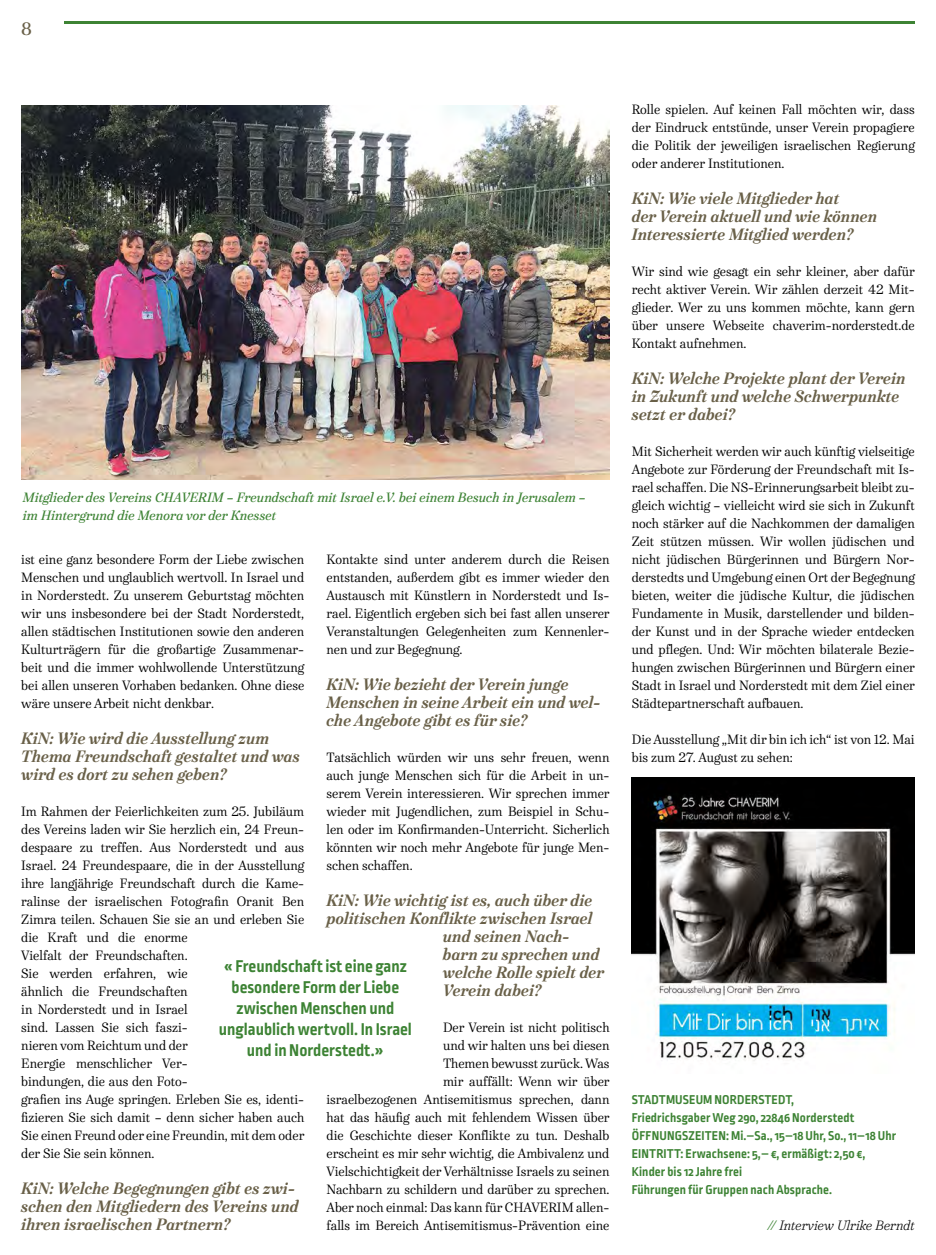
<style>
.page{position:relative;width:936px;height:1255px;background:#fff}
.page>*{position:absolute;margin:0;border:0;box-sizing:border-box;transform-origin:0 0}
.t1{font:700 18px/21px "Ropa Sans Pro";color:#3d8334;text-align:center}
.t2{font:600 18px "Urge Text";color:#696048}
.t3{font:italic 700 16.5px/18px "Urge Text";color:#696048}
.t4{font:13.5px/18px "Urge Text";color:#000;text-align:justify}
.t5{font:700 13.5px/18px "Ropa Sans Pro";letter-spacing:.01em;color:#3d8334}
.t6{font:italic 600 13.5px/18px "Urge Text";color:#3d8334}
.t7{font:italic 300 13.5px "Urge Text";color:#000}
.s1{color:#3d8334}
</style>
<div class="page">
<hr style="left:64px;top:21px;width:850px;height:3px;background:#3d8334">
<img style="left:21px;top:105px;width:588px;height:374px">
<img style="left:631px;top:777px;width:283px;height:284px">
<h1 class="t2" style="left:21px;top:18px;width:12px">8</h1>
<p class="t6" style="left:23px;top:489px;width:564px">Mitglieder des Vereins CHAVERIM – Freundschaft mit Israel e.V. bei einem Besuch in Jerusalem – im Hintergrund die Menora vor der Knesset</p>
<p class="t4" style="left:21px;top:550px;width:284px">ist eine ganz besondere Form der Liebe zwischen Menschen und unglaublich wertvoll. In Israel und in Norderstedt. Zu unserem Geburtstag möchten wir uns insbesondere bei der Stadt Norderstedt, allen städtischen Institutionen sowie den anderen Kulturträgern für die großartige Zusammenar&shy;beit und die immer wohlwollende Unterstützung bei allen unseren Vorhaben bedanken. Ohne diese wäre unsere Arbeit nicht denkbar.</p>
<p class="t3" style="left:21px;top:729px;width:280px">KiN: Wie wird die Ausstellung zum<br>Thema Freundschaft gestaltet und was wird es dort zu sehen geben?</p>
<p class="t4" style="left:21px;top:802px;width:284px;text-align:left">Im Rahmen der Feierlichkeiten zum 25. Jubiläum des Vereins laden wir Sie herzlich ein, 24 Freun&shy;despaare zu treffen. Aus Norderstedt und aus Israel. 24 Freundespaare, die in der Ausstellung ihre langjährige Freundschaft durch die Kame&shy;ralinse der israelischen Fotografin Oranit Ben Zimra teilen. Schauen Sie sie an und erleben Sie die Kraft und die enorme<br>Vielfalt der Freundschaften.<br>Sie werden erfahren, wie<br>ähnlich die Freundschaften<br>in Norderstedt und in Israel<br>sind. Lassen Sie sich faszi-<br>nieren vom Reichtum und der<br>Energie menschlicher Ver-<br>bindungen, die aus den Foto-<br>grafien ins Auge springen. Erleben Sie es, identi&shy;fizieren Sie sich damit – denn sicher haben auch Sie einen Freund oder eine Freundin, mit dem oder der Sie Sie sein können.</p>
<p class="t3" style="left:21px;top:1179px;width:279px">KiN: Welche Begegnungen gibt es zwi&shy;schen den Mitgliedern des Vereins und ihren israelischen Partnern?</p>
<p class="t4" style="left:326px;top:550px;width:284px">Kontakte sind unter anderem durch die Reisen entstanden, außerdem gibt es immer wieder den Austausch mit Künstlern in Norderstedt und Is&shy;rael. Eigentlich ergeben sich bei fast allen unserer Veranstaltungen Gelegenheiten zum Kennenler&shy;nen und zur Begegnung.</p>
<p class="t3" style="left:326px;top:675px;width:275px">KiN: Wie bezieht der Verein junge<br>Menschen in seine Arbeit ein und wel&shy;che Angebote gibt es für sie?</p>
<p class="t4" style="left:326px;top:748px;width:284px">Tatsächlich würden wir uns sehr freuen, wenn auch junge Menschen sich für die Arbeit in un&shy;serem Verein interessieren. Wir sprechen immer wieder mit Jugendlichen, zum Beispiel in Schu&shy;len oder im Konfirmanden-Unterricht. Sicherlich könnten wir noch mehr Angebote für junge Men&shy;schen schaffen.</p>
<p class="t3" style="left:326px;top:891px;width:267px">KiN: Wie wichtig ist es, auch über die</p>
<p class="t3" style="left:326px;top:909px;width:267px">politischen Konflikte zwischen Israel</p>
<p class="t3" style="left:443px;top:927px;width:128px">und seinen Nach-</p>
<p class="t3" style="left:443px;top:945px;width:158px">barn zu sprechen und</p>
<p class="t3" style="left:443px;top:963px;width:163px">welche Rolle spielt der</p>
<p class="t3" style="left:443px;top:981px;width:100px">Verein dabei?</p>
<p class="t4" style="left:326px;top:1018px;width:285px;text-align:right">Der Verein ist nicht politisch<br>und wir halten uns bei diesen<br>Themen bewusst zurück. Was<br>mir auffällt: Wenn wir über<br>israelbezogenen Antisemitismus sprechen, dann hat das häufig auch mit fehlendem Wissen über die Geschichte dieser Konflikte zu tun. Deshalb erscheint es mir sehr wichtig, die Ambivalenz und Vielschichtigkeit der Verhältnisse Israels zu seinen Nachbarn zu schildern und darüber zu sprechen.<br>Aber noch einmal: Das kann für CHAVERIM allen&shy;falls im Bereich Antisemitismus-Prävention eine</p>
<h1 class="t1" style="left:219px;top:956px;width:194px">« Freundschaft ist eine ganz besondere Form der Liebe zwischen Menschen und unglaublich wertvoll. In Israel und in Norderstedt.»</h1>
<p class="t4" style="left:631px;top:100px;width:284px">Rolle spielen. Auf keinen Fall möchten wir, dass der Eindruck entstünde, unser Verein propagiere die Politik der jeweiligen israelischen Regierung oder anderer Institutionen.</p>
<p class="t3" style="left:631px;top:189px;width:247px">KiN: Wie viele Mitglieder hat<br>der Verein aktuell und wie können<br>Interessierte Mitglied werden?</p>
<p class="t4" style="left:631px;top:262px;width:284px">Wir sind wie gesagt ein sehr kleiner, aber dafür recht aktiver Verein. Wir zählen derzeit 42 Mit&shy;glieder. Wer zu uns kommen möchte, kann gern über unsere Webseite chaverim-norderstedt.de Kontakt aufnehmen.</p>
<p class="t3" style="left:631px;top:369px;width:275px">KiN: Welche Projekte plant der Verein in Zukunft und welche Schwerpunkte setzt er dabei?</p>
<p class="t4" style="left:631px;top:442px;width:285px">Mit Sicherheit werden wir auch künftig vielseitige Angebote zur Förderung der Freundschaft mit Is&shy;rael schaffen. Die NS-Erinnerungsarbeit bleibt zu&shy;gleich wichtig – vielleicht wird sie sich in Zukunft noch stärker auf die Nachkommen der damaligen Zeit stützen müssen. Wir wollen jüdischen und nicht jüdischen Bürgerinnen und Bürgern Nor&shy;derstedts und Umgebung einen Ort der Begegnung bieten, weiter die jüdische Kultur, die jüdischen Fundamente in Musik, darstellender und bilden&shy;der Kunst und in der Sprache wieder entdecken und pflegen. Und: Wir möchten bilaterale Bezie&shy;hungen zwischen Bürgerinnen und Bürgern einer Stadt in Israel und Norderstedt mit dem Ziel einer Städtepartnerschaft aufbauen.</p>
<p class="t4" style="left:631px;top:730px;width:284px">Die Ausstellung „Mit dir bin ich ich“ ist von 12. Mai bis zum 27. August zu sehen:</p>
<p class="t5" style="left:631px;top:1091px;width:266px">STADTMUSEUM NORDERSTEDT,<br>Friedrichsgaber Weg 290, 22846 Norderstedt ÖFFNUNGSZEITEN: Mi.–Sa., 15–18 Uhr, So., 11–18 Uhr EINTRITT: Erwachsene: 5,– €, ermäßigt: 2,50 €, Kinder bis 12 Jahre frei<br>Führungen für Gruppen nach Absprache.</p>
<p class="t7" style="left:767px;top:1217px;width:149px"><span class="s1">//</span> Interview Ulrike Berndt</p>
</div>
